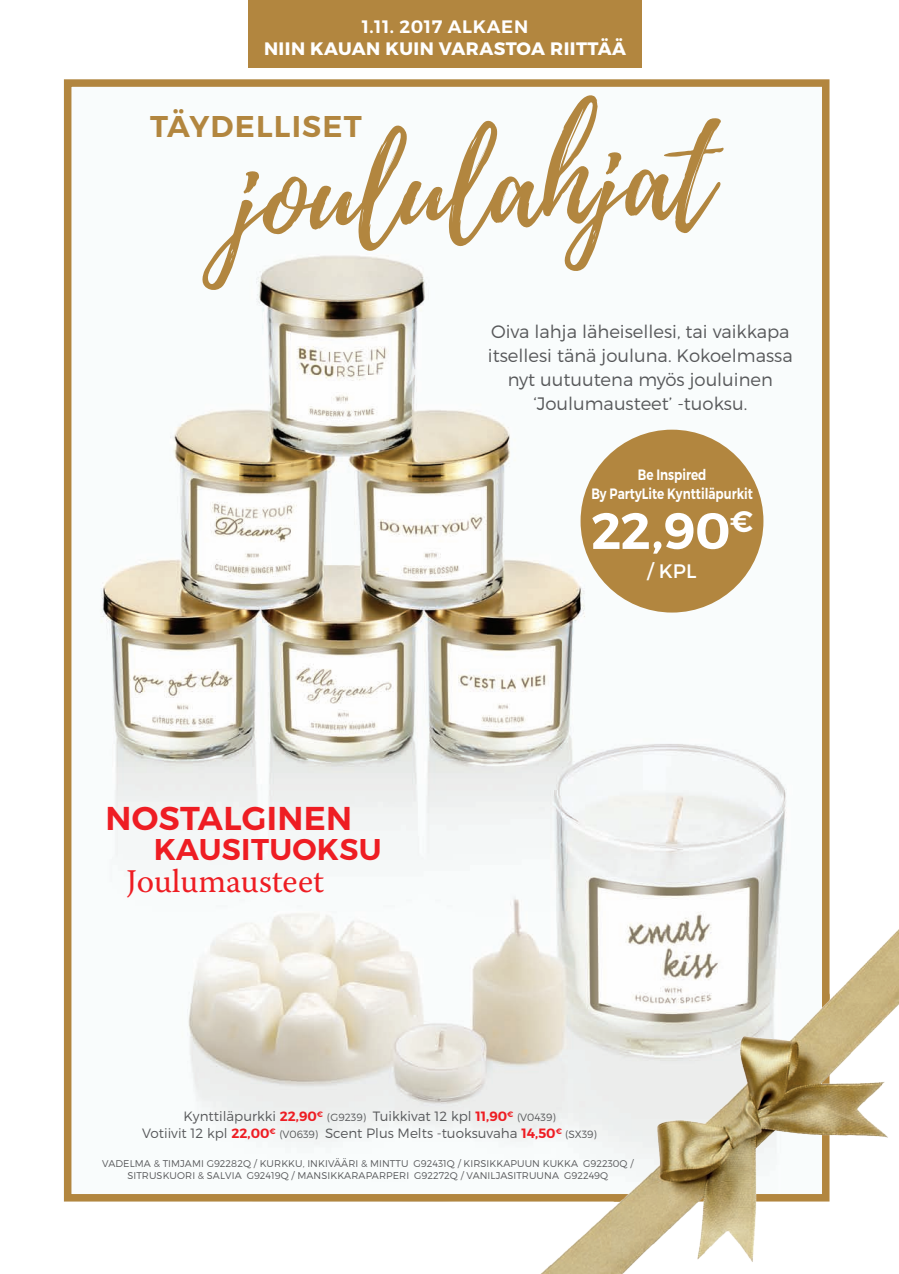
<style>
.page{position:relative;width:899px;height:1274px;background:#fff}
.page>*{position:absolute;margin:0;border:0;box-sizing:border-box;transform-origin:0 0}
.Cover_Headline_SN{font:120px "Playlist Script";color:#b2863f}
.t1{font:600 51px "Montserrat";color:#fff}
.t2{font:33px "Warnock Pro";color:#ee1d23}
.t3{font:600 33px "Montserrat";letter-spacing:.01em;color:#ee1d23}
.Box_L__heading_S{font:600 30px "Montserrat";letter-spacing:.04em;color:#b2863f}
.t4{font:600 30px "Montserrat";letter-spacing:.01em;color:#ee1d23}
.t5{font:19.5px "Montserrat";color:#fff}
.Fragrance_Para_Copy{font:300 18px/24px "Montserrat";color:#57585a;text-align:center}
.t6{font:700 18px/21.6px "Montserrat";letter-spacing:.025em;color:#fff;text-align:center}
.Product__D_escriptio{font:600 15px/19.5px "Montserrat";color:#fff;text-align:center;scale:.8 1}
.Fragrance_Para_Copy-2{font:300 13.5px/16.5px "Montserrat";color:#57585a;text-align:center}
.Fragrance_Para_Copy-3{font:300 9.75px/12px "Montserrat";letter-spacing:.01em;color:#57585a;text-align:center}
.s1{font-weight:600}
.s2{font-weight:600;color:#ee1d23}
.s3{font-size:10.5px}
</style>
<div class="page">
<img style="left:101px;top:255px;width:686px;height:893px">
<div style="left:64px;top:79px;width:765px;height:1122px;border:8px solid #b2863f"></div>
<div style="left:248px;top:0;width:394px;height:67px;background:#b2863f"></div>
<div style="left:580px;top:430px;width:183px;height:182px;background:#b2863f;border-radius:50%"></div>
<img style="left:521px;top:884px;width:378px;height:390px">
<p class="t6" style="left:264px;top:16px;width:363px"><span class="s1">1.11. 2017 ALKAEN<br></span>NIIN KAUAN KUIN VARASTOA RIITTÄÄ</p>
<p class="Cover_Headline_SN" style="left:226px;top:114px;width:484px;rotate:-3deg">joululahjat</p>
<p class="Box_L__heading_S" style="left:150px;top:108px;width:213px">TÄYDELLISET</p>
<p class="Fragrance_Para_Copy" style="left:488px;top:319px;width:306px">Oiva lahja läheisellesi, tai vaikkapa itsellesi tänä jouluna. Kokoelmassa nyt uutuutena myös jouluinen ‘Joulumausteet’ -tuoksu.</p>
<p class="Product__D_escriptio" style="left:591px;top:465px;width:203px">Be Inspired<br>By PartyLite Kynttiläpurkit</p>
<p class="t1" style="left:591px;top:499px;width:164px">22,90<sup>€</sup></p>
<p class="t5" style="left:647px;top:559px;width:51px">/ KPL</p>
<p class="t3" style="left:106px;top:798px;width:248px">NOSTALGINEN</p>
<p class="t2" style="left:126px;top:861px;width:199px">Joulumausteet</p>
<p class="t4" style="left:154px;top:830px;width:229px">KAUSITUOKSU</p>
<p class="Fragrance_Para_Copy-2" style="left:142px;top:1107px;width:456px">Kynttiläpurkki <span class="s2">22,90</span><sup>€</sup> <span class="s3">(G9239)</span> Tuikkivat 12 kpl <span class="s2">11,90</span><sup>€</sup> <span class="s3">(V0439)<br></span>Votiivit 12 kpl <span class="s2">22,00</span><sup>€</sup> <span class="s3">(V0639)</span> Scent Plus Melts -tuoksuvaha <span class="s2">14,50</span><sup>€</sup> <span class="s3">(SX39)</span></p>
<p class="Fragrance_Para_Copy-3" style="left:102px;top:1157px;width:533px">VADELMA &amp; TIMJAMI G92282Q / KURKKU, INKIVÄÄRI &amp; MINTTU G92431Q / KIRSIKKAPUUN KUKKA G92230Q /<br>SITRUSKUORI &amp; SALVIA G92419Q / MANSIKKARAPARPERI G92272Q / VANILJASITRUUNA G92249Q</p>
</div>
